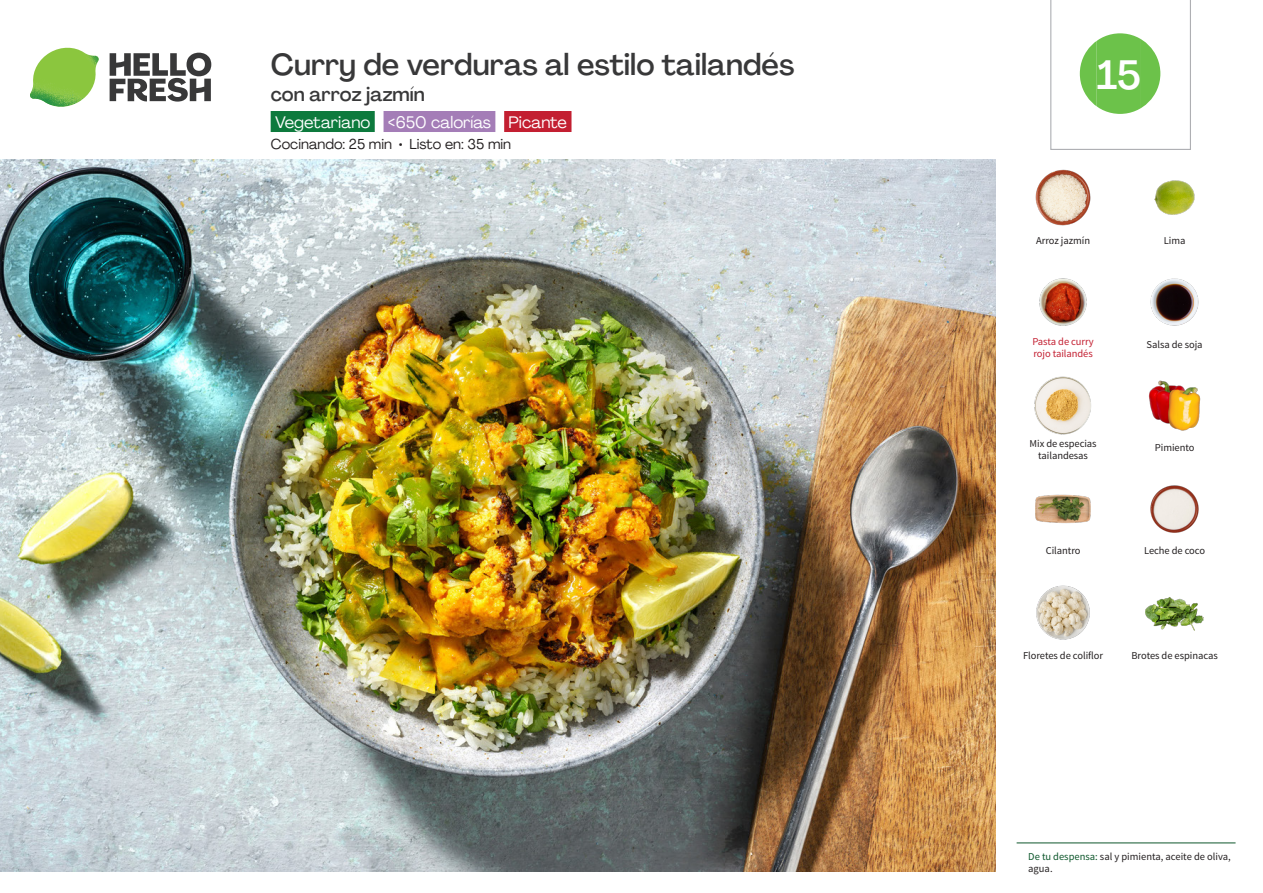
<style>
.page{position:relative;width:1263px;height:893px;background:#fff}
.page>*{position:absolute;margin:0;border:0;box-sizing:border-box;transform-origin:0 0}
._24_Recipe_Nr_Bag{font:500 40.5px "Agrandir";color:#fff}
._15_Titel_UK{font:500 30px "Agrandir";color:#383839}
._15_Titel_UK-2{font:500 19.5px "Agrandir";color:#383839}
._02_Box_Type{font:16.5px "Agrandir";color:#fff}
._02_Box_Type-2{font:14.25px "Agrandir";color:#231f20}
._18_FRONT_ingredient{font:10.5px/12px "Source Sans Pro";letter-spacing:-.005em;color:#231f20}
._18_FRONT_ingredient-2{font:10.5px/12px "Source Sans Pro";letter-spacing:-.005em;color:#c31f31}
.s1{color:#0e572c}
</style>
<div class="page">
<svg style="left:110px;top:53px;width:101px;height:49px"></svg>
<img style="left:30px;top:48px;width:69px;height:59px">
<img style="left:0;top:159px;width:995px;height:713px">
<div style="left:271px;top:111px;width:104px;height:21px;background:#0d7a3d"></div>
<div style="left:383px;top:111px;width:112px;height:21px;background:#a47db7"></div>
<div style="left:504px;top:111px;width:67px;height:21px;background:#c31f31"></div>
<hr style="left:1016px;top:843px;width:219px;height:1px;background:#0e572c">
<img style="left:1035px;top:169px;width:56px;height:57px">
<img style="left:1154px;top:180px;width:41px;height:35px">
<img style="left:1150px;top:278px;width:49px;height:48px">
<img style="left:1039px;top:278px;width:48px;height:48px">
<img style="left:1148px;top:380px;width:53px;height:51px">
<img style="left:1034px;top:377px;width:57px;height:57px">
<img style="left:1150px;top:485px;width:49px;height:48px">
<img style="left:1035px;top:494px;width:56px;height:30px">
<img style="left:1146px;top:597px;width:57px;height:34px">
<img style="left:1036px;top:585px;width:54px;height:55px">
<svg style="left:1050px;top:0;width:141px;height:150px"></svg>
<p class="_15_Titel_UK" style="left:271px;top:46px;width:525px">Curry de verduras al estilo tailandés</p>
<p class="_15_Titel_UK-2" style="left:271px;top:82px;width:156px">con arroz jazmín</p>
<p class="_02_Box_Type" style="left:275px;top:112px;width:294px">Vegetariano &lt;650 calorías Picante</p>
<p class="_02_Box_Type-2" style="left:271px;top:135px;width:242px">Cocinando: 25 min • Listo en: 35 min</p>
<p class="_24_Recipe_Nr_Bag" style="left:1097px;top:50px;width:46px">15</p>
<p class="_18_FRONT_ingredient" style="left:1036px;top:235px;width:55px">Arroz jazmín</p>
<p class="_18_FRONT_ingredient" style="left:1164px;top:235px;width:23px">Lima</p>
<p class="_18_FRONT_ingredient-2" style="left:1032px;top:335px;width:63px">Pasta de curry rojo tailandés</p>
<p class="_18_FRONT_ingredient" style="left:1146px;top:339px;width:58px">Salsa de soja</p>
<p class="_18_FRONT_ingredient" style="left:1029px;top:438px;width:69px">Mix de especias</p>
<p class="_18_FRONT_ingredient" style="left:1155px;top:441px;width:41px">Pimiento</p>
<p class="_18_FRONT_ingredient" style="left:1038px;top:450px;width:51px">tailandesas</p>
<p class="_18_FRONT_ingredient" style="left:1046px;top:545px;width:36px">Cilantro</p>
<p class="_18_FRONT_ingredient" style="left:1144px;top:545px;width:62px">Leche de coco</p>
<p class="_18_FRONT_ingredient" style="left:1023px;top:649px;width:81px">Floretes de coliflor</p>
<p class="_18_FRONT_ingredient" style="left:1131px;top:649px;width:88px">Brotes de espinacas</p>
<p class="_18_FRONT_ingredient" style="left:1028px;top:850px;width:204px"><span class="s1">De tu despensa:</span> sal y pimienta, aceite de oliva, agua.</p>
</div>
